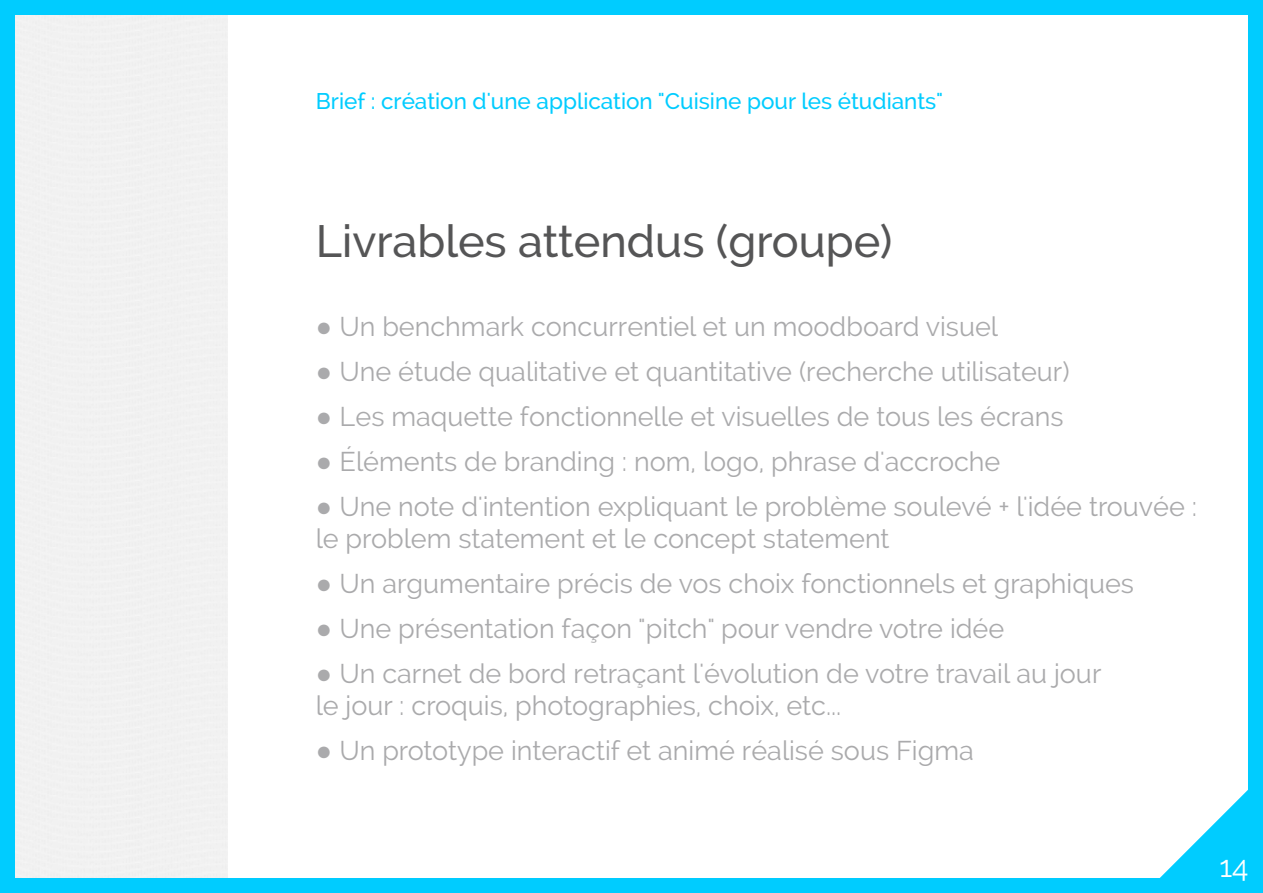
<style>
.page{position:relative;width:1263px;height:893px;background:#fff}
.page>*{position:absolute;margin:0;border:0;box-sizing:border-box;transform-origin:0 0}
.t1{font:500 45px "Raleway";color:#555556}
.t2{font:30px "Raleway";color:#fff}
.t3{font:27px/32.4px "Raleway";color:#aaaaac}
.t4{font:500 22.5px "Raleway";color:#0cf}
.s1{font-family:"Arial"}
</style>
<div class="page">
<div style="left:0;top:0;width:1263px;height:893px;border:15px solid #0cf"></div>
<svg style="left:1145px;top:775px;width:118px;height:118px"></svg>
<p class="t4" style="left:316px;top:88px;width:629px">Brief : création d'une application "Cuisine pour les étudiants"</p>
<h1 class="t1" style="left:316px;top:215px;width:578px">Livrables attendus (groupe)</h1>
<p class="t3" style="left:316px;top:310px;width:684px"><span class="s1">●</span> Un benchmark concurrentiel et un moodboard visuel</p>
<p class="t3" style="left:316px;top:355px;width:755px"><span class="s1">●</span> Une étude qualitative et quantitative (recherche utilisateur)</p>
<p class="t3" style="left:316px;top:400px;width:749px"><span class="s1">●</span> Les maquette fonctionnelle et visuelles de tous les écrans</p>
<p class="t3" style="left:316px;top:445px;width:686px"><span class="s1">●</span> Éléments de branding : nom, logo, phrase d'accroche</p>
<p class="t3" style="left:316px;top:490px;width:883px"><span class="s1">●</span> Une note d'intention expliquant le problème soulevé + l'idée trouvée : le problem statement et le concept statement</p>
<p class="t3" style="left:316px;top:567px;width:820px"><span class="s1">●</span> Un argumentaire précis de vos choix fonctionnels et graphiques</p>
<p class="t3" style="left:316px;top:612px;width:690px"><span class="s1">●</span> Une présentation façon "pitch" pour vendre votre idée</p>
<p class="t3" style="left:316px;top:657px;width:787px"><span class="s1">●</span> Un carnet de bord retraçant l'évolution de votre travail au jour le jour : croquis, photographies, choix, etc...</p>
<p class="t3" style="left:316px;top:735px;width:660px"><span class="s1">●</span> Un prototype interactif et animé réalisé sous Figma</p>
<p class="t2" style="left:1219px;top:849px;width:31px">14</p>
</div>
